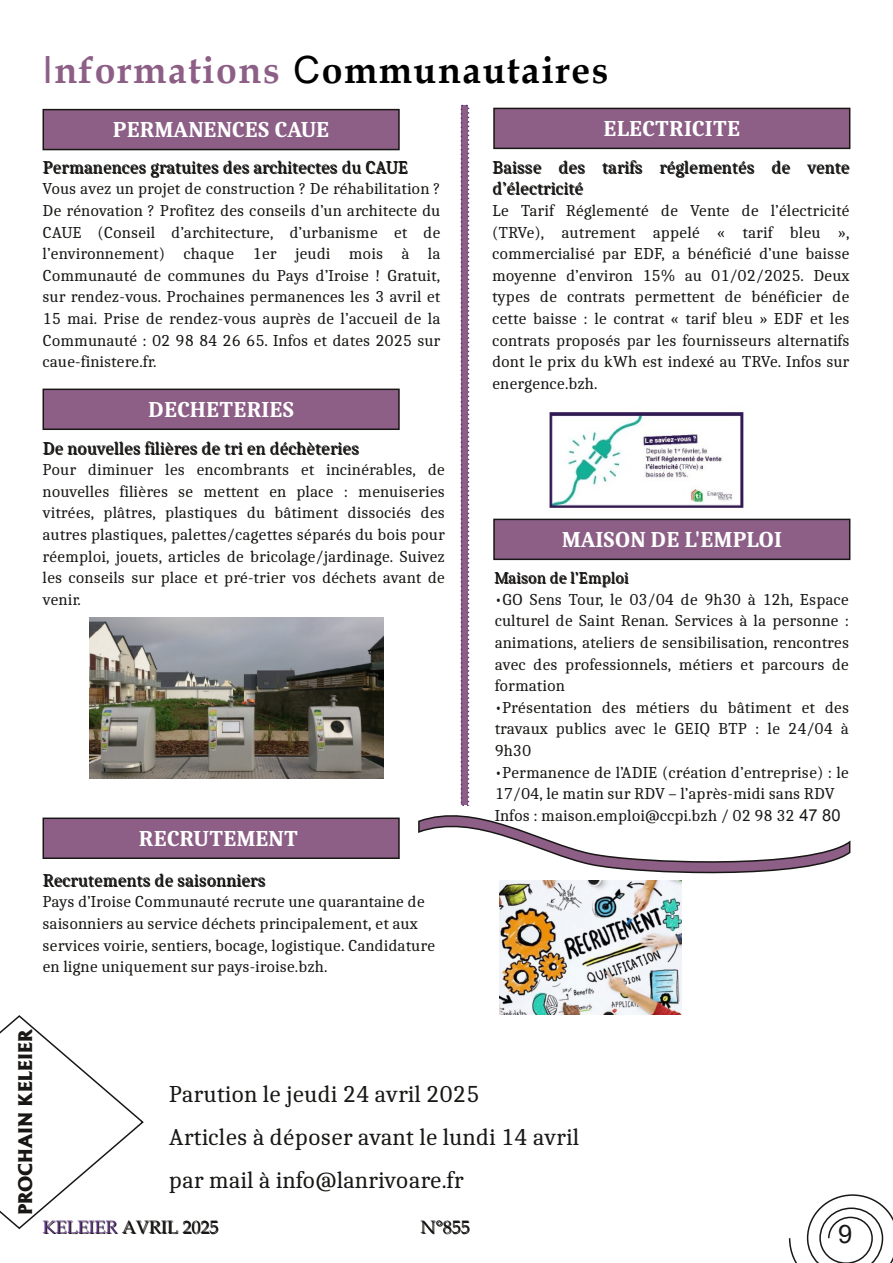
<style>
.page{position:relative;width:893px;height:1263px;background:#fff}
.page>*{position:absolute;margin:0;border:0;box-sizing:border-box;transform-origin:0 0}
.t1{font:700 37.5px "Book Antiqua";letter-spacing:.04em;color:#000}
.t2{font:25.5px "Arial";color:#181715}
.t3{font:24px/43.2px "Caladea";color:#181715}
.t4{font:700 22.5px "Caladea";color:#fff}
.t5{font:18px/21.6px "Caladea";letter-spacing:.005em;color:#181715}
.t6{font:18px "Book Antiqua";color:#181715}
.t7{font:expanded 18px "A028";letter-spacing:-.005em;color:#181715}
.t8{font:16.5px/21.6px "Caladea";color:#181715;text-align:justify}
.s1{font-family:"Arial";font-weight:400;color:#8d5f87}
.s2{color:#8d5f87}
.s3{font-family:"Arial";font-weight:400}
.s4{font-family:"Arial"}
</style>
<div class="page">
<div style="left:461px;top:106px;width:7px;height:699px;background:#8d5f87"></div>
<div style="left:461px;top:105px;width:8px;height:701px;border:2px dashed #5d3481"></div>
<svg style="left:788px;top:1194px;width:105px;height:69px"></svg>
<svg style="left:0;top:1015px;width:144px;height:215px"></svg>
<div style="left:43px;top:110px;width:356px;height:40px;background:#8d5f87"></div>
<div style="left:43px;top:109px;width:357px;height:41px;border:2px solid #181715"></div>
<svg style="left:418px;top:801px;width:433px;height:73px"></svg>
<div style="left:494px;top:108px;width:356px;height:40px;background:#8d5f87"></div>
<div style="left:493px;top:108px;width:357px;height:41px;border:2px solid #181715"></div>
<div style="left:43px;top:389px;width:356px;height:40px;background:#8d5f87"></div>
<div style="left:43px;top:389px;width:357px;height:41px;border:2px solid #181715"></div>
<div style="left:494px;top:519px;width:356px;height:40px;background:#8d5f87"></div>
<div style="left:493px;top:519px;width:357px;height:41px;border:2px solid #181715"></div>
<div style="left:43px;top:818px;width:356px;height:40px;background:#8d5f87"></div>
<div style="left:43px;top:817px;width:357px;height:42px;border:2px solid #181715"></div>
<img style="left:90px;top:617px;width:293px;height:161px">
<img style="left:549px;top:412px;width:195px;height:96px">
<img style="left:499px;top:880px;width:182px;height:134px">
<h1 class="t1" style="left:43px;top:49px;width:567px"><span class="s1">I</span><span class="s2">nformations</span> <span class="s3">C</span>ommunautaires</h1>
<h3 class="t4" style="left:113px;top:116px;width:218px">PERMANENCES CAUE</h3>
<p class="t5" style="left:43px;top:156px;width:367px">Permanences gratuites des architectes du CAUE</p>
<p class="t8" style="left:43px;top:178px;width:399px">Vous avez un projet de construction ? De réhabilitation ?<br>De rénovation ? Profitez des conseils d’un architecte du CAUE (Conseil d’architecture, d’urbanisme et de l’environnement) chaque 1er jeudi mois à la Communauté de communes du Pays d’Iroise ! Gratuit, sur rendez-vous. Prochaines permanences les 3 avril et 15 mai. Prise de rendez-vous auprès de l’accueil de la Communauté : 02 98 84 26 65. Infos et dates 2025 sur caue-finistere.fr.</p>
<h3 class="t4" style="left:148px;top:395px;width:147px">DECHETERIES</h3>
<p class="t5" style="left:43px;top:437px;width:318px">De nouvelles filières de tri en déchèteries</p>
<p class="t8" style="left:43px;top:458px;width:404px">Pour diminuer les encombrants et incinérables, de nouvelles filières se mettent en place : menuiseries vitrées, plâtres, plastiques du bâtiment dissociés des autres plastiques, palettes/cagettes séparés du bois pour réemploi, jouets, articles de bricolage/jardinage. Suivez les conseils sur place et pré-trier vos déchets avant de venir.</p>
<h3 class="t4" style="left:139px;top:824px;width:161px">RECRUTEMENT</h3>
<p class="t5" style="left:43px;top:869px;width:224px">Recrutements de saisonniers</p>
<p class="t8" style="left:43px;top:890px;width:394px;text-align:left">Pays d’Iroise Communauté recrute une quarantaine de saisonniers au service déchets principalement, et aux services voirie, sentiers, bocage, logistique. Candidature en ligne uniquement sur pays-iroise.bzh.</p>
<h3 class="t4" style="left:604px;top:114px;width:138px">ELECTRICITE</h3>
<p class="t5" style="left:493px;top:156px;width:359px">Baisse des tarifs réglementés de vente d’électricité</p>
<p class="t8" style="left:492px;top:199px;width:359px">Le Tarif Réglementé de Vente de l’électricité (TRVe), autrement appelé « tarif bleu », commercialisé par EDF, a bénéficié d’une baisse moyenne d’environ 15% au 01/02/2025. Deux types de contrats permettent de bénéficier de cette baisse : le contrat « tarif bleu » EDF et les contrats proposés par les fournisseurs alternatifs dont le prix du kWh est indexé au TRVe. Infos sur energence.bzh.</p>
<h3 class="t4" style="left:562px;top:526px;width:222px">MAISON DE L'EMPLOI</h3>
<p class="t8" style="left:495px;top:567px;width:135px">Maison de l’Emploi</p>
<p class="t8" style="left:495px;top:588px;width:356px">•GO Sens Tour, le 03/04 de 9h30 à 12h, Espace culturel de Saint Renan. Services à la personne : animations, ateliers de sensibilisation, rencontres avec des professionnels, métiers et parcours de formation</p>
<p class="t8" style="left:495px;top:696px;width:356px">•Présentation des métiers du bâtiment et des travaux publics avec le GEIQ BTP : le 24/04 à 9h30</p>
<p class="t8" style="left:495px;top:761px;width:356px;text-align:left">•Permanence de l’ADIE (création d’entreprise) : le<br>17/04, le matin sur RDV – l’après-midi sans RDV<br>Infos : maison.emploi@ccpi.bzh / 02 98 32 <span class="s4">47 80</span></p>
<p class="t7" style="left:13px;top:1215px;width:188px;rotate:-90deg">PROCHAIN KELEIER</p>
<h3 class="t3" style="left:169px;top:1071px;width:412px">Parution le jeudi 24 avril 2025<br>Articles à déposer avant le lundi 14 avril par mail à info@lanrivoare.fr</h3>
<p class="t6" style="left:43px;top:1217px;width:177px">KELEIER AVRIL 2025</p>
<p class="t6" style="left:421px;top:1217px;width:51px">N°855</p>
<h2 class="t2" style="left:838px;top:1220px;width:16px">9</h2>
</div>
